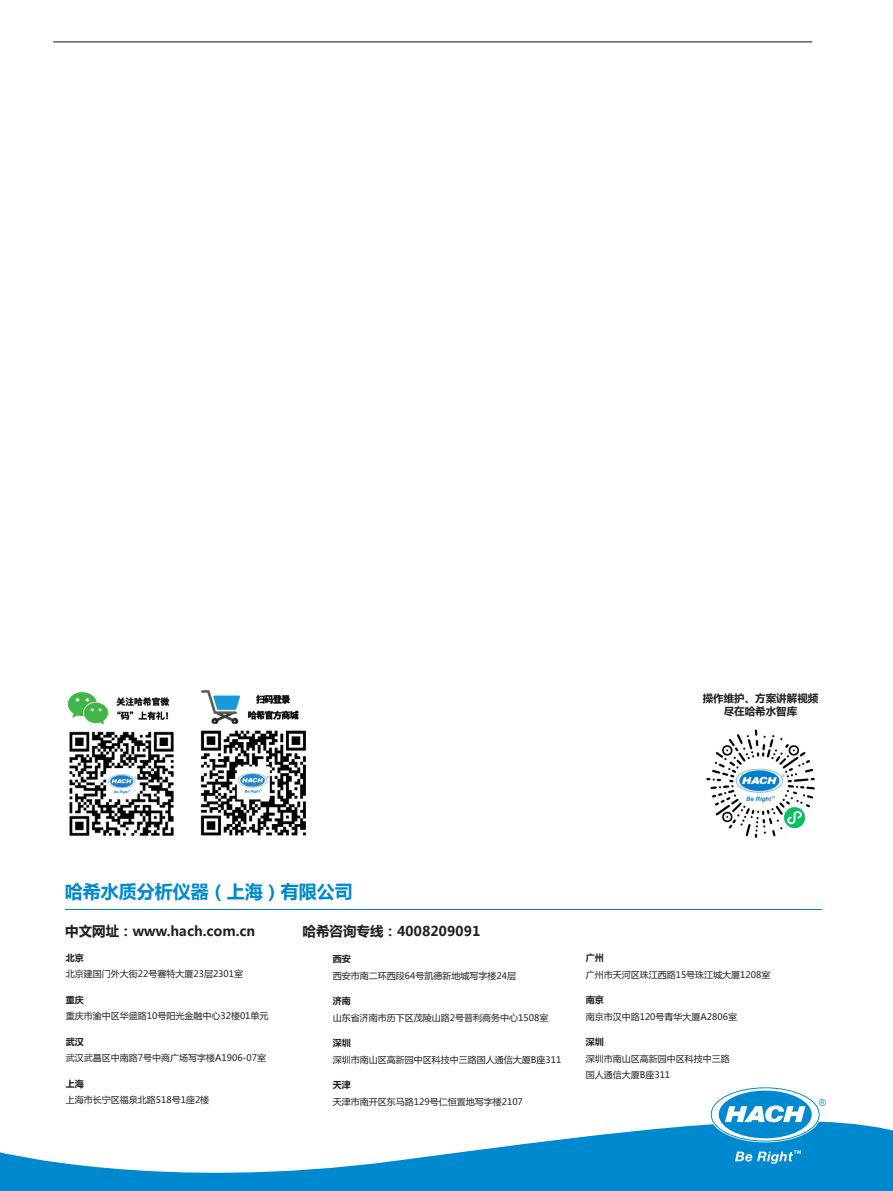
<style>
.page{position:relative;width:893px;height:1191px;background:#fff}
.page>*{position:absolute;margin:0;border:0;box-sizing:border-box;transform-origin:0 0}
.t1{font:700 18px "Microsoft Ya Hei";color:#0089cf}
.t2{font:700 13.5px "Microsoft Ya Hei";color:#231f20}
.t3{font:700 10.5px/12.6px "Microsoft Ya Hei";color:#231f20;text-align:center}
.t4{font:9px/16.5px "Microsoft Ya Hei";color:#231f20}
.t5{font:700 9px "Microsoft Ya Hei";color:#231f20}
</style>
<div class="page">
<hr style="left:53px;top:41px;width:759px;height:1px;background:#231f20">
<svg style="left:0;top:1122px;width:893px;height:69px;fill:#0089cf"></svg>
<svg style="left:711px;top:1087px;width:115px;height:54px"></svg>
<svg style="left:735px;top:1150px;width:66px;height:13px"></svg>
<img style="left:706px;top:729px;width:109px;height:109px">
<hr style="left:65px;top:909px;width:756px;height:1px;background:#0089cf">
<img style="left:200px;top:690px;width:106px;height:146px">
<img style="left:67px;top:691px;width:107px;height:145px">
<p class="t3" style="left:703px;top:692px;width:117px">操作维护、方案讲解视频尽在哈希水智库</p>
<h1 class="t1" style="left:65px;top:879px;width:290px">哈希水质分析仪器（上海）有限公司</h1>
<h2 class="t2" style="left:65px;top:921px;width:192px">中文网址：www.hach.com.cn</h2>
<h2 class="t2" style="left:303px;top:921px;width:179px">哈希咨询专线：4008209091</h2>
<p class="t5" style="left:66px;top:951px;width:19px">北京</p>
<p class="t4" style="left:66px;top:965px;width:179px">北京建国门外大街22号赛特大厦23层2301室</p>
<p class="t5" style="left:66px;top:993px;width:19px">重庆</p>
<p class="t4" style="left:66px;top:1007px;width:204px">重庆市渝中区华盛路10号阳光金融中心32楼01单元</p>
<p class="t5" style="left:66px;top:1035px;width:19px">武汉</p>
<p class="t4" style="left:66px;top:1049px;width:202px">武汉武昌区中南路7号中商广场写字楼A1906-07室</p>
<p class="t5" style="left:66px;top:1077px;width:19px">上海</p>
<p class="t4" style="left:66px;top:1091px;width:145px">上海市长宁区福泉北路518号1座2楼</p>
<p class="t5" style="left:333px;top:952px;width:19px">西安</p>
<p class="t4" style="left:333px;top:967px;width:185px">西安市南二环西段64号凯德新地城写字楼24层</p>
<p class="t5" style="left:333px;top:994px;width:19px">济南</p>
<p class="t4" style="left:333px;top:1009px;width:217px">山东省济南市历下区茂陵山路2号普利商务中心1508室</p>
<p class="t5" style="left:333px;top:1036px;width:19px">深圳</p>
<p class="t4" style="left:333px;top:1051px;width:230px">深圳市南山区高新园中区科技中三路国人通信大厦B座311</p>
<p class="t5" style="left:333px;top:1078px;width:19px">天津</p>
<p class="t4" style="left:333px;top:1093px;width:191px">天津市南开区东马路129号仁恒置地写字楼2107</p>
<p class="t5" style="left:586px;top:951px;width:19px">广州</p>
<p class="t4" style="left:586px;top:966px;width:186px">广州市天河区珠江西路15号珠江城大厦1208室</p>
<p class="t5" style="left:586px;top:993px;width:19px">南京</p>
<p class="t4" style="left:586px;top:1008px;width:153px">南京市汉中路120号青华大厦A2806室</p>
<p class="t5" style="left:586px;top:1035px;width:19px">深圳</p>
<p class="t4" style="left:586px;top:1050px;width:145px">深圳市南山区高新园中区科技中三路国人通信大厦B座311</p>
</div>
